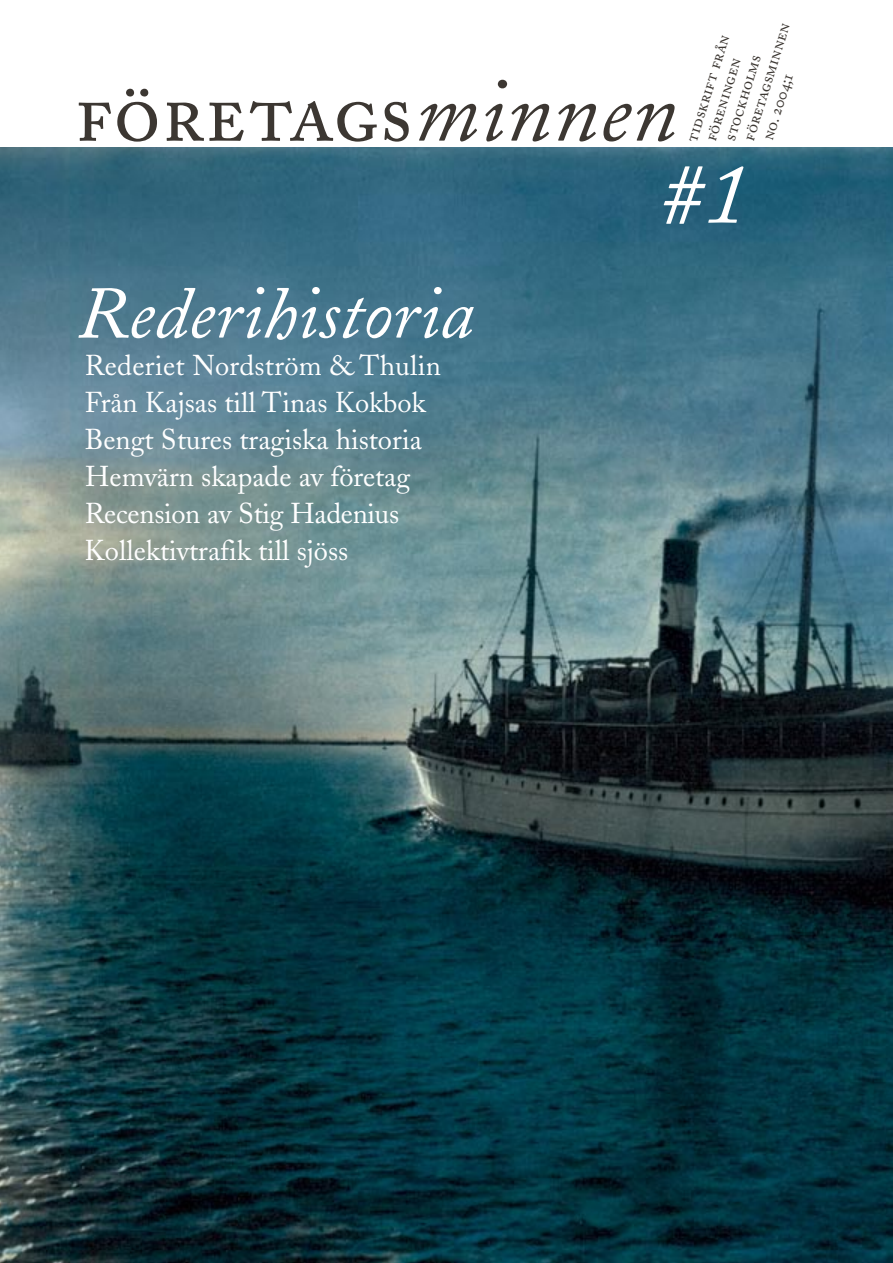
<style>
.page{position:relative;width:893px;height:1263px;background:#fff}
.page>*{position:absolute;margin:0;border:0;box-sizing:border-box;transform-origin:0 0}
.omslag_rubrik{font:italic 87px "Adobe Caslon";color:#fff}
.omslag_rubrik-2{font:84px "Adobe Caslon Regular SC";letter-spacing:.01em;color:#3c3732}
.mellanrubrik{font:italic 73.5px "Adobe Caslon";color:#fff}
.Bildtext_stor{font:28.5px "Adobe Caslon";color:#fff}
.bildtext{font:16.5px "Adobe Caslon Regular SC";color:#3c3732}
.s1{font-family:"Adobe Caslon";font-style:italic;font-size:88.5px}
</style>
<div class="page">
<img style="left:0;top:148px;width:893px;height:1115px">
<p class="bildtext" style="left:739px;top:137px;width:124px;rotate:-73deg">företagsminnen</p>
<p class="bildtext" style="left:682px;top:138px;width:113px;rotate:-73deg">tidskrift från</p>
<p class="bildtext" style="left:720px;top:138px;width:91px;rotate:-73deg">stockholms</p>
<p class="bildtext" style="left:701px;top:138px;width:88px;rotate:-73deg">föreningen</p>
<p class="bildtext" style="left:758px;top:137px;width:70px;rotate:-73deg">no. 2004;1</p>
<p class="omslag_rubrik-2" style="left:75px;top:63px;width:604px">företags<span class="s1">minnen</span></p>
<p class="omslag_rubrik" style="left:660px;top:146px;width:89px">#1</p>
<p class="mellanrubrik" style="left:77px;top:273px;width:398px">Rederihistoria</p>
<p class="Bildtext_stor" style="left:85px;top:348px;width:358px">Rederiet Nordström &amp; Thulin</p>
<p class="Bildtext_stor" style="left:85px;top:385px;width:343px">Från Kajsas till Tinas Kokbok</p>
<p class="Bildtext_stor" style="left:85px;top:422px;width:339px">Bengt Stures tragiska historia</p>
<p class="Bildtext_stor" style="left:85px;top:459px;width:326px">Hemvärn skapade av företag</p>
<p class="Bildtext_stor" style="left:85px;top:496px;width:316px">Recension av Stig Hadenius</p>
<p class="Bildtext_stor" style="left:85px;top:533px;width:265px">Kollektivtrafik till sjöss</p>
</div>
